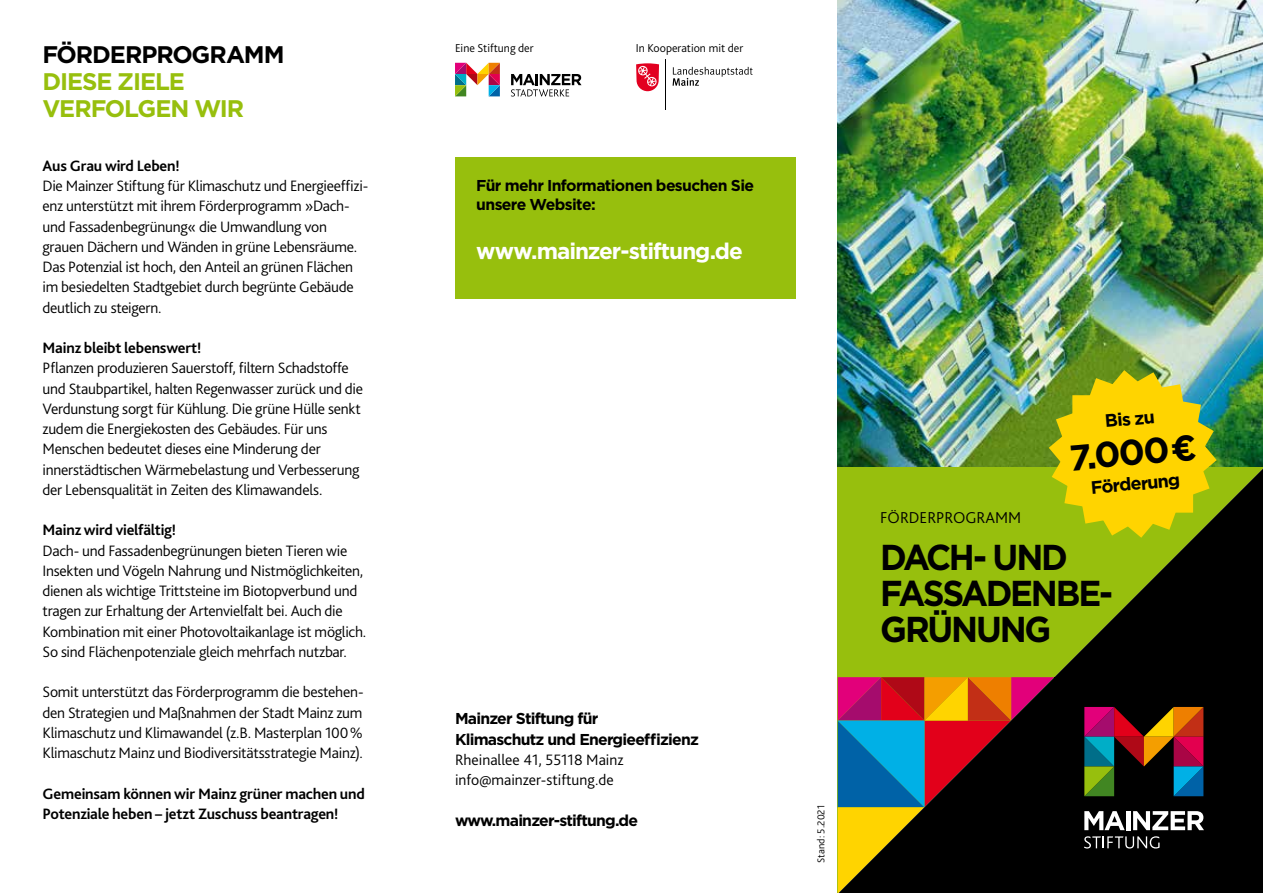
<style>
.page{position:relative;width:1263px;height:893px;background:#fff}
.page>*{position:absolute;margin:0;border:0;box-sizing:border-box;transform-origin:0 0}
.t1{font:700 36px/36px "Gotham";letter-spacing:-.07em;color:#000;scale:.95 1}
.t2{font:700 36px "Gotham";letter-spacing:-.07em;color:#000}
.t3{font:700 24px/27px "Gotham";letter-spacing:-.045em;color:#97bf0d}
.t4{font:700 24px "Gotham";letter-spacing:-.045em;color:#000}
.t5{font:700 22.5px "Gotham";letter-spacing:-.045em;color:#fff}
.t6{font:700 18px "Gotham";color:#000}
.t7{font:300 16.5px "Bliss";color:#000}
.t8{font:300 15.75px/20.2px "Bliss";letter-spacing:-.015em;color:#000}
.t9{font:700 15.75px/20.2px "Bliss";letter-spacing:-.01em;color:#000}
.t10{font:700 15.75px/20.2px "Gotham";letter-spacing:-.05em;color:#000}
.t11{font:300 12px "Bliss";color:#000}
.t12{font:300 10.5px "Bliss";letter-spacing:.01em;color:#000}
</style>
<div class="page">
<img style="left:838px;top:0;width:425px;height:468px">
<svg style="left:838px;top:469px;width:425px;height:424px"></svg>
<div style="left:1054px;top:677px;width:179px;height:201px;background:#000"></div>
<svg style="left:1084px;top:707px;width:119px;height:89px"></svg>
<svg style="left:1084px;top:811px;width:41px;height:19px"></svg>
<hr style="left:1126px;top:811px;width:4px;height:19px;background:#fff">
<svg style="left:1133px;top:811px;width:71px;height:19px"></svg>
<svg style="left:1084px;top:836px;width:75px;height:12px"></svg>
<div style="left:455px;top:157px;width:340px;height:142px;background:#97bf0d"></div>
<svg style="left:511px;top:74px;width:70px;height:23px"></svg>
<svg style="left:455px;top:63px;width:45px;height:33px"></svg>
<svg style="left:672px;top:67px;width:81px;height:19px"></svg>
<hr style="left:665px;top:59px;width:1px;height:51px;background:#000">
<svg style="left:636px;top:63px;width:23px;height:28px"></svg>
<svg style="left:1049px;top:370px;width:168px;height:168px"></svg>
<h2 class="t4" style="left:43px;top:38px;width:244px">FÖRDERPROGRAMM</h2>
<h2 class="t3" style="left:43px;top:68px;width:203px">DIESE ZIELE<br>VERFOLGEN WIR</h2>
<p class="t9" style="left:43px;top:155px;width:139px">Aus Grau wird Leben!</p>
<p class="t8" style="left:43px;top:176px;width:327px">Die Mainzer Stiftung für Klimaschutz und Energieeffizi&shy;enz unterstützt mit ihrem Förderprogramm »Dach&shy;und Fassadenbegrünung« die Umwandlung von grauen Dächern und Wänden in grüne Lebensräume.<br>Das Potenzial ist hoch, den Anteil an grünen Flächen im besiedelten Stadtgebiet durch begrünte Gebäude deutlich zu steigern.</p>
<p class="t9" style="left:43px;top:338px;width:160px">Mainz bleibt lebenswert!</p>
<p class="t8" style="left:43px;top:358px;width:322px">Pflanzen produzieren Sauerstoff, filtern Schadstoffe und Staubpartikel, halten Regenwasser zurück und die Verdunstung sorgt für Kühlung. Die grüne Hülle senkt zudem die Energiekosten des Gebäudes. Für uns Menschen bedeutet dieses eine Minderung der innerstädtischen Wärmebelastung und Verbesserung der Lebensqualität in Zeiten des Klimawandels.</p>
<p class="t9" style="left:43px;top:520px;width:135px">Mainz wird vielfältig!</p>
<p class="t8" style="left:43px;top:540px;width:325px">Dach- und Fassadenbegrünungen bieten Tieren wie Insekten und Vögeln Nahrung und Nistmöglichkeiten, dienen als wichtige Trittsteine im Biotopverbund und tragen zur Erhaltung der Artenvielfalt bei. Auch die Kombination mit einer Photovoltaikanlage ist möglich.<br>So sind Flächenpotenziale gleich mehrfach nutzbar.</p>
<p class="t8" style="left:43px;top:682px;width:323px;text-align:justify">Somit unterstützt das Förderprogramm die bestehen&shy;den Strategien und Maßnahmen der Stadt Mainz zum Klimaschutz und Klimawandel (z.B. Masterplan 100% Klimaschutz Mainz und Biodiversitätsstrategie Mainz).</p>
<p class="t9" style="left:43px;top:783px;width:324px">Gemeinsam können wir Mainz grüner machen und<br>Potenziale heben – jetzt Zuschuss beantragen!</p>
<p class="t11" style="left:455px;top:40px;width:80px">Eine Stiftung der</p>
<p class="t11" style="left:636px;top:40px;width:109px">In Kooperation mit der</p>
<p class="t10" style="left:476px;top:176px;width:279px;line-height:18.9px">Für mehr Informationen besuchen Sie unsere Website:</p>
<h3 class="t5" style="left:476px;top:236px;width:268px">www.mainzer-stiftung.de</h3>
<p class="t10" style="left:455px;top:708px;width:245px">Mainzer Stiftung für<br>Klimaschutz und Energieeffizienz</p>
<p class="t8" style="left:455px;top:749px;width:170px">Rheinallee 41, 55118 Mainz info@mainzer-stiftung.de</p>
<p class="t10" style="left:455px;top:810px;width:185px">www.mainzer-stiftung.de</p>
<p class="t7" style="left:880px;top:508px;width:143px">FÖRDERPROGRAMM</p>
<p class="t6" style="left:1104px;top:409px;width:51px;rotate:-5deg">Bis zu</p>
<h1 class="t2" style="left:1067px;top:434px;width:129px;rotate:-5deg">7.000 €</h1>
<p class="t6" style="left:1090px;top:476px;width:91px;rotate:-5deg">Förderung</p>
<h1 class="t1" style="left:880px;top:539px;width:247px">DACH- UND<br>FASSADENBE-<br>GRÜNUNG</h1>
<p class="t12" style="left:814px;top:863px;width:59px;rotate:-90deg">Stand: 5.2021</p>
</div>
